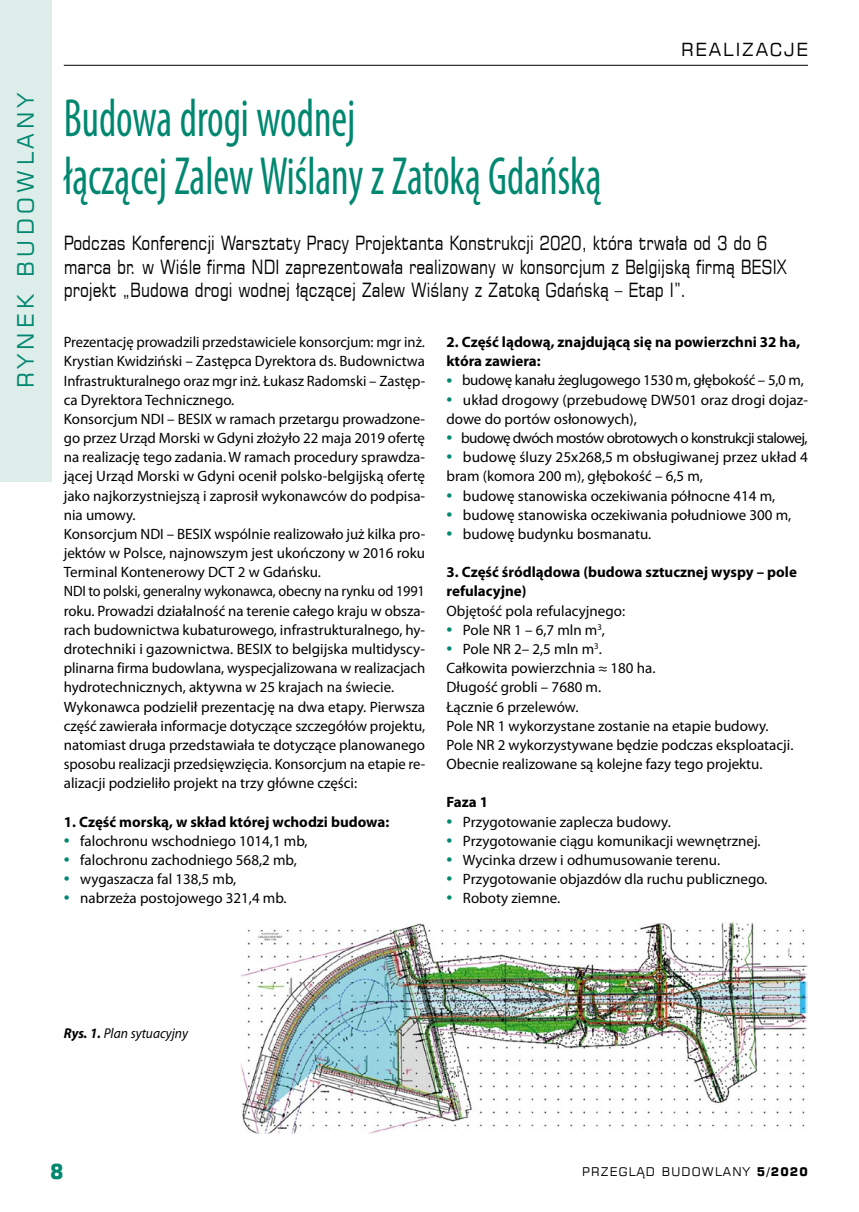
<style>
.page{position:relative;width:859px;height:1212px;background:#fff}
.page>*{position:absolute;margin:0;border:0;box-sizing:border-box;transform-origin:0 0}
.t1{font:condensed 54px/57.4px "Myriad Pro";color:#008770;scale:.8 1}
.t2{font:22.5px "Square 721 EU";color:#008770}
.t3{font:700 21px "Square 721 EU";color:#008770;scale:.95 1}
.t4{font:19.5px/23.5px "Square 721 EU";color:#000;scale:.8 1}
.t5{font:18px "Square 721 EU";letter-spacing:.1em;color:#000}
.t6{font:15px/19.2px "Myriad Pro";color:#000}
.t7{font:700 15px/19.2px "Myriad Pro";color:#000}
.t8{font:15px "Myriad Pro";letter-spacing:-.04em;color:#000}
.t9{font:15px "Myriad Pro";letter-spacing:-.02em;color:#000}
.t10{font:italic 14.25px "Myriad Pro";color:#000;scale:.95 1}
.t11{font:12px "Square 721 EU";letter-spacing:.1em;color:#000}
.s1{font-size:21px;color:#008770}
.s2{font-weight:700}
</style>
<div class="page">
<div style="left:0;top:0;width:51px;height:481px;background:#ddede9"></div>
<hr style="left:64px;top:65px;width:744px;height:1px;background:#000">
<img style="left:240px;top:922px;width:568px;height:211px">
<h2 class="t2" style="left:11px;top:388px;width:295px;rotate:-90deg">RYNEK BUDOWLANY</h2>
<h1 class="t1" style="left:64px;top:89px;width:674px">Budowa drogi wodnej<br>łączącej Zalew Wiślany z Zatoką Gdańską</h1>
<p class="t5" style="left:681px;top:38px;width:28px">REAL</p>
<p class="t5" style="left:736px;top:38px;width:71px">IZACJE</p>
<p class="t4" style="left:64px;top:231px;width:905px">Podczas Konferencji Warsztaty Pracy Projektanta Konstrukcji 2020, która trwała od 3 do 6 marca br. w Wiśle firma ND I zaprezentowała realizowany w konsorcjum z Belgijską firmą BESIX projekt „Budowa drogi wodnej łączącej Zalew Wiślany z Zatoką Gdańską – Etap I”.</p>
<p class="t6" style="left:64px;top:332px;width:363px">Prezentację prowadzili przedstawiciele konsorcjum: mgr inż.<br>Krystian Kwidziński – Zastępca Dyrektora ds. Budownictwa Infrastrukturalnego oraz mgr inż. Łukasz Radomski – Zastęp&shy;ca Dyrektora Technicznego.<br>Konsorcjum NDI – BESIX w ramach przetargu prowadzone&shy;go przez Urząd Morski w Gdyni złożyło 22 maja 2019 ofertę na realizację tego zadania. W ramach procedury sprawdza&shy;jącej Urząd Morski w Gdyni ocenił polsko-belgijską ofertę jako najkorzystniejszą i zaprosił wykonawców do podpisa&shy;nia umowy.<br>Konsorcjum NDI – BESIX wspólnie realizowało już kilka pro&shy;jektów w Polsce, najnowszym jest ukończony w 2016 roku Terminal Kontenerowy DCT 2 w Gdańsku.<br>NDI to polski, generalny wykonawca, obecny na rynku od 1991 roku. Prowadzi działalność na terenie całego kraju w obsza&shy;rach budownictwa kubaturowego, infrastrukturalnego, hy&shy;drotechniki i gazownictwa. BESIX to belgijska multidyscy&shy;plinarna firma budowlana, wyspecjalizowana w realizacjach hydrotechnicznych, aktywna w 25 krajach na świecie.<br>Wykonawca podzielił prezentację na dwa etapy. Pierwsza część zawierała informacje dotyczące szczegółów projektu, natomiast druga przedstawiała te dotyczące planowanego sposobu realizacji przedsięwzięcia. Konsorcjum na etapie re&shy;alizacji podzieliło projekt na trzy główne części:</p>
<p class="t7" style="left:64px;top:811px;width:327px">1. Część morską, w skład której wchodzi budowa:</p>
<p class="t6" style="left:64px;top:831px;width:245px"><span class="s1">•</span> falochronu wschodniego 1014,1 mb,</p>
<p class="t6" style="left:64px;top:850px;width:235px"><span class="s1">•</span> falochronu zachodniego 568,2 mb,</p>
<p class="t6" style="left:64px;top:869px;width:174px"><span class="s1">•</span> wygaszacza fal 138,5 mb,</p>
<p class="t6" style="left:64px;top:888px;width:224px"><span class="s1">•</span> nabrzeża postojowego 321,4 mb.</p>
<p class="t7" style="left:446px;top:332px;width:355px">2. Część lądową, znajdującą się na powierzchni 32 ha, która zawiera:</p>
<p class="t9" style="left:446px;top:371px;width:359px"><span class="s1">•</span> budowę kanału żeglugowego 1530 m, głębokość – 5,0 m,</p>
<p class="t6" style="left:446px;top:390px;width:363px"><span class="s1">•</span> układ drogowy (przebudowę DW501 oraz drogi dojaz&shy;dowe do portów osłonowych),</p>
<p class="t8" style="left:446px;top:429px;width:363px"><span class="s1">•</span> budowę dwóch mostów obrotowych o konstrukcji stalowej,</p>
<p class="t6" style="left:446px;top:447px;width:363px"><span class="s1">•</span> budowę śluzy 25x268,5 m obsługiwanej przez układ 4 bram (komora 200 m), głębokość – 6,5 m,</p>
<p class="t6" style="left:446px;top:486px;width:330px"><span class="s1">•</span> budowę stanowiska oczekiwania północne 414 m,</p>
<p class="t6" style="left:446px;top:505px;width:346px"><span class="s1">•</span> budowę stanowiska oczekiwania południowe 300 m,</p>
<p class="t6" style="left:446px;top:524px;width:206px"><span class="s1">•</span> budowę budynku bosmanatu.</p>
<p class="t7" style="left:446px;top:562px;width:352px">3. Część śródlądowa (budowa sztucznej wyspy – pole refulacyjne)</p>
<p class="t6" style="left:446px;top:601px;width:180px">Objętość pola refulacyjnego:</p>
<p class="t6" style="left:446px;top:620px;width:160px"><span class="s1">•</span> Pole NR 1 – 6,7 mln m<sup>3</sup>,</p>
<p class="t6" style="left:446px;top:639px;width:348px"><span class="s1">•</span> Pole NR 2– 2,5 mln m<sup>3</sup>.<br>Całkowita powierzchnia ≈ 180 ha.<br>Długość grobli – 7680 m.<br>Łącznie 6 przelewów.<br>Pole NR 1 wykorzystane zostanie na etapie budowy.<br>Pole NR 2 wykorzystywane będzie podczas eksploatacji.<br>Obecnie realizowane są kolejne fazy tego projektu.</p>
<p class="t7" style="left:446px;top:792px;width:43px">Faza 1</p>
<p class="t6" style="left:446px;top:812px;width:226px"><span class="s1">•</span> Przygotowanie zaplecza budowy.</p>
<p class="t6" style="left:446px;top:831px;width:316px"><span class="s1">•</span> Przygotowanie ciągu komunikacji wewnętrznej.</p>
<p class="t6" style="left:446px;top:850px;width:275px"><span class="s1">•</span> Wycinka drzew i odhumusowanie terenu.</p>
<p class="t6" style="left:446px;top:869px;width:322px"><span class="s1">•</span> Przygotowanie objazdów dla ruchu publicznego.</p>
<p class="t6" style="left:446px;top:888px;width:115px"><span class="s1">•</span> Roboty ziemne.</p>
<p class="t10" style="left:64px;top:1024px;width:132px"><span class="s2">Rys. 1.</span> Plan sytuacyjny</p>
<h3 class="t3" style="left:50px;top:1158px;width:16px">8</h3>
<p class="t11" style="left:582px;top:1164px;width:227px">PRzeglĄd budowlany <span class="s2">5/2020</span></p>
</div>
